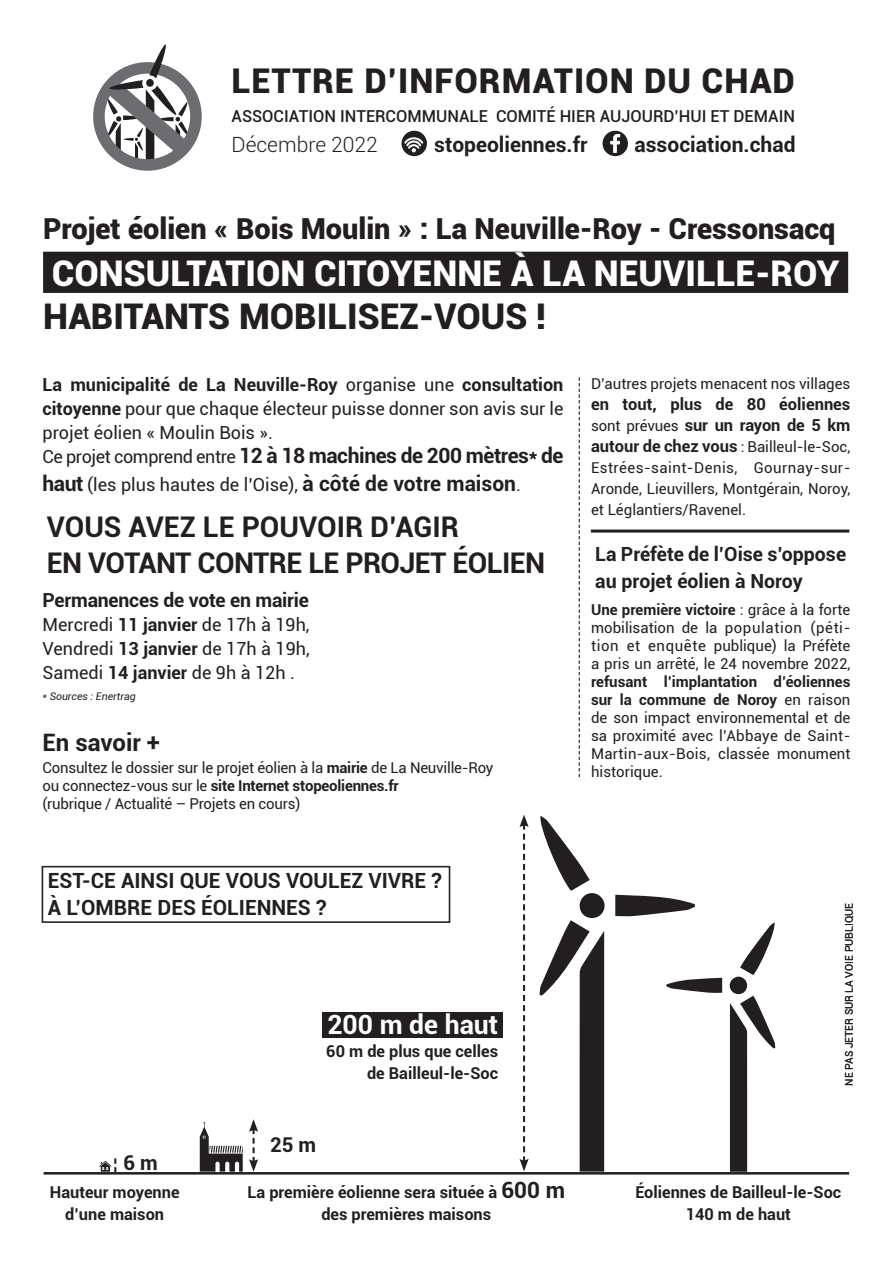
<style>
.page{position:relative;width:893px;height:1263px;background:#fff}
.page>*{position:absolute;margin:0;border:0;box-sizing:border-box;transform-origin:0 0}
.t1{font:900 35.4px/43.5px "Roboto";color:#fff}
.t2{font:900 34.2px "Roboto";letter-spacing:.03em;color:#231f20}
.t3{font:900 28.95px "Roboto";color:#231f20}
.t4{font:700 28.5px "Roboto";letter-spacing:-.02em;color:#231f20}
.t5{font:700 28.5px "Roboto";color:#231f20}
.t6{font:700 26.55px "Roboto";color:#fff}
.t7{font:700 24px "Roboto";color:#231f20}
.t8{font:700 21px "Roboto";color:#231f20}
.t9{font:700 21px "Roboto";letter-spacing:-.02em;color:#231f20}
.t10{font:300 21px "Roboto";color:#231f20}
.t11{font:700 20.4px "Roboto";color:#231f20}
.t12{font:700 19.5px/27px "Roboto";color:#231f20}
.t13{font:700 19.35px "Roboto";letter-spacing:-.01em;color:#231f20}
.t14{font:18px/24px "Roboto";color:#231f20;text-align:justify}
.t15{font:500 16.5px "Roboto";color:#231f20}
.t16{font:700 16.5px/21px "Roboto";color:#231f20}
.t17{font:700 16.35px "Roboto";color:#231f20}
.t18{font:15px/18px "Roboto";color:#231f20;text-align:justify}
.t19{font:700 15px "Roboto";letter-spacing:-.015em;color:#231f20}
.t20{font:10.5px "Roboto";color:#231f20}
.t21{font:italic 10.5px "Roboto";color:#231f20}
.s1{color:#231f20}
.s2{font-weight:700}
.s3{font-weight:400;font-size:18px}
.s4{font-weight:700;font-size:21px}
.s5{font-weight:400}
.s6{font-size:22.5px;color:#fff}
.s7{font-weight:400;font-size:15px}
.s8{font-weight:700;font-size:16.5px}
</style>
<div class="page">
<svg style="left:93px;top:44px;width:109px;height:127px"></svg>
<div style="left:43px;top:252px;width:805px;height:41px;background:#231f20"></div>
<svg style="left:579px;top:377px;width:1px;height:400px"></svg>
<hr style="left:591px;top:529px;width:258px;height:3px;background:#231f20">
<div style="left:401px;top:131px;width:26px;height:25px;background:#231f20;border-radius:50%"></div>
<svg style="left:404px;top:137px;width:19px;height:15px"></svg>
<svg style="left:602px;top:131px;width:26px;height:25px"></svg>
<div style="left:42px;top:866px;width:408px;height:57px;border:2px solid #231f20"></div>
<div style="left:323px;top:1012px;width:180px;height:25px;background:#231f20"></div>
<svg style="left:200px;top:1122px;width:43px;height:50px"></svg>
<svg style="left:540px;top:816px;width:50px;height:75px"></svg>
<svg style="left:539px;top:920px;width:65px;height:252px"></svg>
<svg style="left:615px;top:895px;width:80px;height:21px"></svg>
<div style="left:580px;top:893px;width:25px;height:25px;background:#231f20;border-radius:50%"></div>
<svg style="left:740px;top:922px;width:35px;height:53px"></svg>
<svg style="left:730px;top:996px;width:45px;height:176px"></svg>
<svg style="left:666px;top:978px;width:56px;height:15px"></svg>
<div style="left:730px;top:977px;width:17px;height:17px;background:#231f20;border-radius:50%"></div>
<hr style="left:44px;top:1172px;width:805px;height:2px;background:#231f20">
<svg style="left:519px;top:815px;width:10px;height:356px"></svg>
<svg style="left:249px;top:1119px;width:9px;height:53px"></svg>
<svg style="left:99px;top:1158px;width:17px;height:14px"></svg>
<p class="t2" style="left:232px;top:57px;width:565px">LETTRE D’INFORMATION DU CHAD</p>
<p class="t15" style="left:232px;top:104px;width:565px">ASSOCIATION INTERCOMMUNALE COMITÉ HIER AUJOURD’HUI ET DEMAIN</p>
<p class="t10" style="left:232px;top:130px;width:148px">Décembre 2022</p>
<p class="t8" style="left:434px;top:129px;width:155px">stopeoliennes.fr</p>
<p class="t8" style="left:634px;top:129px;width:163px">association.chad</p>
<p class="t3" style="left:43px;top:208px;width:794px">Projet éolien « Bois Moulin » : La Neuville-Roy - Cressonsacq</p>
<p class="t1" style="left:43px;top:250px;width:798px">CONSULTATION CITOYENNE À LA NEUVILLE-ROY<br><span class="s1">HABITANTS MOBILISEZ-VOUS !</span></p>
<p class="t14" style="left:43px;top:372px;width:522px"><span class="s2">La municipalité de La Neuville-Roy</span> organise une <span class="s2">consultation citoyenne</span> pour que chaque électeur puisse donner son avis sur le projet éolien « Moulin Bois ».</p>
<p class="t9" style="left:43px;top:441px;width:522px"><span class="s3">Ce projet comprend entre</span> 12 à 18 machines de 200 mètres* de</p>
<p class="t14" style="left:43px;top:472px;width:480px"><span class="s4">haut</span> (les plus hautes de l’Oise), <span class="s4">à côté de votre maison</span>.</p>
<p class="t5" style="left:47px;top:507px;width:414px">VOUS AVEZ LE POUVOIR D’AGIR</p>
<p class="t4" style="left:47px;top:543px;width:500px">EN VOTANT CONTRE LE PROJET ÉOLIEN</p>
<p class="t13" style="left:43px;top:587px;width:268px">Permanences de vote en mairie</p>
<p class="t14" style="left:43px;top:612px;width:268px">Mercredi <span class="s2">11 janvier</span> de 17h à 19h,</p>
<p class="t14" style="left:43px;top:636px;width:269px">Vendredi <span class="s2">13 janvier</span> de 17h à 19h,</p>
<p class="t14" style="left:43px;top:660px;width:254px">Samedi <span class="s2">14 janvier</span> de 9h à 12h .</p>
<p class="t21" style="left:43px;top:689px;width:95px">* Sources : Enertrag</p>
<p class="t7" style="left:43px;top:725px;width:119px">En savoir +</p>
<p class="t18" style="left:43px;top:758px;width:452px">Consultez le dossier sur le projet éolien à la <span class="s2">mairie</span> de La Neuville-Roy</p>
<p class="t19" style="left:43px;top:775px;width:358px"><span class="s5">ou connectez-vous sur le</span> site Internet stopeoliennes.fr</p>
<p class="t18" style="left:43px;top:794px;width:259px">(rubrique / Actualité – Projets en cours)</p>
<p class="t8" style="left:48px;top:866px;width:395px">EST-CE AINSI QUE VOUS VOULEZ VIVRE ?</p>
<p class="t8" style="left:48px;top:893px;width:280px">À L’OMBRE DES ÉOLIENNES ?</p>
<p class="t11" style="left:123px;top:1148px;width:36px">6 m</p>
<p class="t17" style="left:50px;top:1180px;width:131px">Hauteur moyenne</p>
<p class="t17" style="left:65px;top:1203px;width:100px">d’une maison</p>
<p class="t6" style="left:327px;top:1006px;width:172px">200 m de haut</p>
<p class="t17" style="left:326px;top:1039px;width:173px">60 m de plus que celles</p>
<p class="t17" style="left:367px;top:1062px;width:133px">de Bailleul-le-Soc</p>
<p class="t11" style="left:270px;top:1130px;width:48px">25 m</p>
<p class="t17" style="left:247px;top:1180px;width:319px">La première éolienne sera située à <span class="s6">600 m</span></p>
<p class="t17" style="left:321px;top:1203px;width:171px">des premières maisons</p>
<p class="t18" style="left:591px;top:374px;width:261px">D’autres projets menacent nos villages</p>
<p class="t16" style="left:591px;top:393px;width:261px">en tout, plus de 80 éoliennes <span class="s7">sont prévues</span> sur un rayon de 5 km</p>
<p class="t18" style="left:591px;top:435px;width:261px;line-height:21px"><span class="s8">autour de chez vous</span> : Bailleul-le-Soc, Estrées-saint-Denis, Gournay-sur-Aronde, Lieuvillers, Montgérain, Noroy, et Léglantiers/Ravenel.</p>
<p class="t12" style="left:595px;top:540px;width:252px">La Préfète de l’Oise s’oppose au projet éolien à Noroy</p>
<p class="t18" style="left:591px;top:600px;width:261px"><span class="s2">Une première victoire</span> : grâce à la forte mobilisation de la population (péti&shy;tion et enquête publique) la Préfète a pris un arrêté, le 24 novembre 2022, <span class="s2">refusant l’implantation d’éoliennes sur la commune de Noroy</span> en raison de son impact environnemental et de sa proximité avec l’Abbaye de Saint-Martin-aux-Bois, classée monument historique.</p>
<p class="t20" style="left:842px;top:1086px;width:184px;rotate:-90deg">NE PAS JETER SUR LA VOIE PUBLIQUE</p>
<p class="t17" style="left:635px;top:1180px;width:207px">Éoliennes de Bailleul-le-Soc</p>
<p class="t17" style="left:686px;top:1203px;width:107px">140 m de haut</p>
</div>
